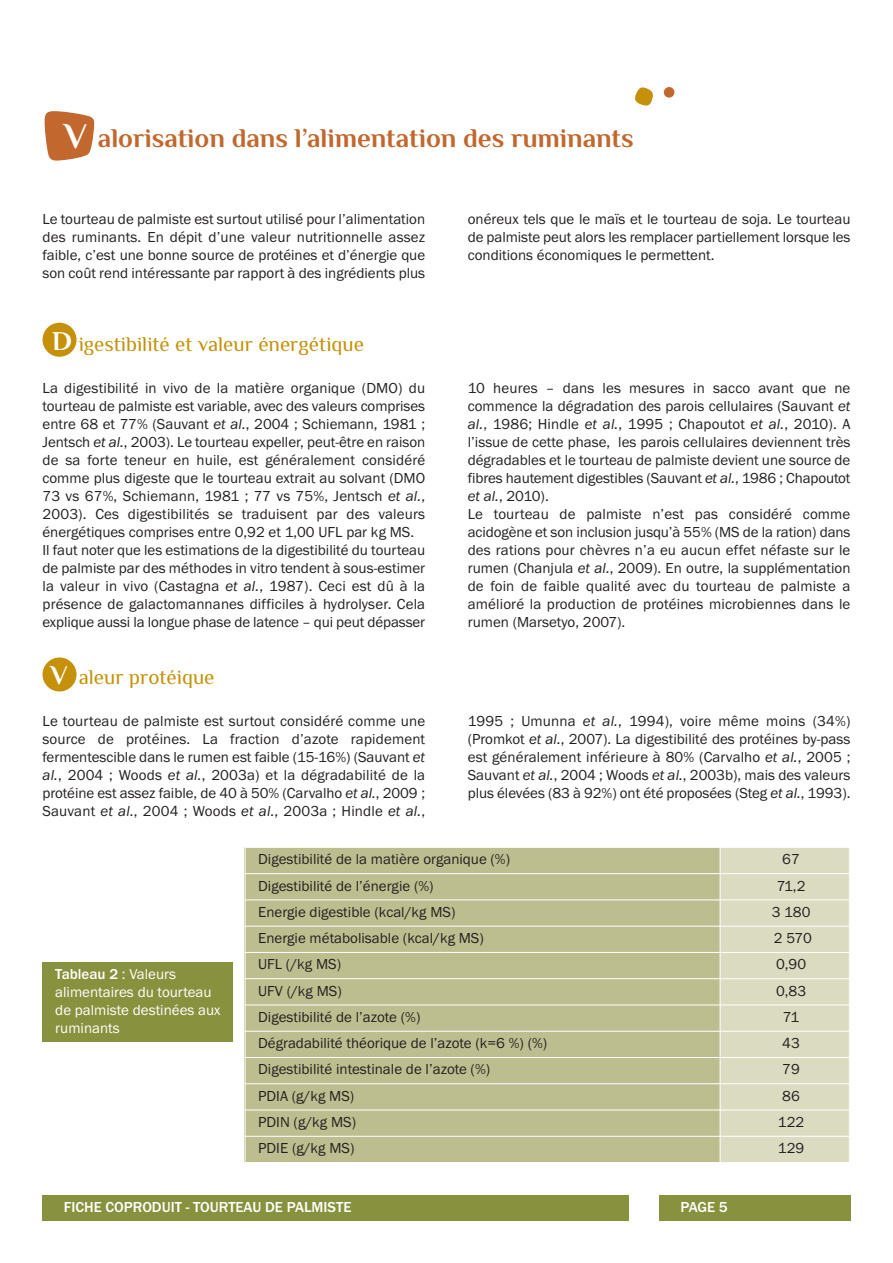
<style>
.page{position:relative;width:893px;height:1263px;background:#fff}
.page>*{position:absolute;margin:0;border:0;box-sizing:border-box;transform-origin:0 0}
.t1{font:700 27px "Philosopher";color:#c2682e}
.t2{font:21px "Philosopher";color:#c5910a}
.t3{font:15px/18px "Franklin Gothic";color:#231f20;text-align:justify}
.t4{font:15px/18px "Franklin Gothic";color:#fff}
.t5{font:500 15px "Franklin Gothic";color:#fff}
.s1{font-size:36px;color:#fff}
.s2{font-weight:700;font-size:27px;color:#fff}
.s3{font-style:italic}
.s4{font-weight:500}
</style>
<div class="page">
<div style="left:43px;top:657px;width:34px;height:34px;background:#c5910a;border-radius:50%"></div>
<div style="left:43px;top:1195px;width:586px;height:25px;background:#88913d"></div>
<div style="left:659px;top:1195px;width:191px;height:25px;background:#88913d"></div>
<div style="left:664px;top:87px;width:10px;height:11px;background:#c2682e;border-radius:50%"></div>
<svg style="left:45px;top:111px;width:49px;height:50px;background:#ca7d4c"></svg>
<svg style="left:635px;top:87px;width:18px;height:19px"></svg>
<div style="left:43px;top:323px;width:34px;height:34px;background:#c5910a;border-radius:50%"></div>
<div style="left:43px;top:962px;width:190px;height:80px;background:#88913d"></div>
<div style="left:245px;top:847px;width:475px;height:27px;background:#bdbe8f"></div>
<div style="left:720px;top:847px;width:130px;height:27px;background:#dbdbc2"></div>
<div style="left:245px;top:874px;width:475px;height:26px;background:#bdbe8f"></div>
<div style="left:720px;top:874px;width:130px;height:26px;background:#dbdbc2"></div>
<div style="left:245px;top:900px;width:475px;height:26px;background:#bdbe8f"></div>
<div style="left:720px;top:900px;width:130px;height:26px;background:#dbdbc2"></div>
<div style="left:245px;top:926px;width:475px;height:26px;background:#bdbe8f"></div>
<div style="left:720px;top:926px;width:130px;height:26px;background:#dbdbc2"></div>
<div style="left:245px;top:952px;width:475px;height:27px;background:#bdbe8f"></div>
<div style="left:720px;top:952px;width:130px;height:27px;background:#dbdbc2"></div>
<div style="left:245px;top:979px;width:475px;height:26px;background:#bdbe8f"></div>
<div style="left:720px;top:979px;width:130px;height:26px;background:#dbdbc2"></div>
<div style="left:245px;top:1005px;width:475px;height:26px;background:#bdbe8f"></div>
<div style="left:720px;top:1005px;width:130px;height:26px;background:#dbdbc2"></div>
<div style="left:245px;top:1031px;width:475px;height:26px;background:#bdbe8f"></div>
<div style="left:720px;top:1031px;width:130px;height:26px;background:#dbdbc2"></div>
<div style="left:245px;top:1057px;width:475px;height:27px;background:#bdbe8f"></div>
<div style="left:720px;top:1057px;width:130px;height:27px;background:#dbdbc2"></div>
<div style="left:245px;top:1084px;width:475px;height:26px;background:#bdbe8f"></div>
<div style="left:720px;top:1084px;width:130px;height:26px;background:#dbdbc2"></div>
<div style="left:245px;top:1110px;width:475px;height:26px;background:#bdbe8f"></div>
<div style="left:720px;top:1110px;width:130px;height:26px;background:#dbdbc2"></div>
<div style="left:245px;top:1136px;width:475px;height:27px;background:#bdbe8f"></div>
<div style="left:720px;top:1136px;width:130px;height:27px;background:#dbdbc2"></div>
<hr style="left:245px;top:847px;width:1px;height:316px;background:#fff">
<hr style="left:720px;top:847px;width:1px;height:316px;background:#fff">
<hr style="left:849px;top:847px;width:1px;height:316px;background:#fff">
<hr style="left:245px;top:847px;width:605px;height:1px;background:#fff">
<hr style="left:245px;top:873px;width:605px;height:1px;background:#fff">
<hr style="left:245px;top:899px;width:605px;height:1px;background:#fff">
<hr style="left:245px;top:926px;width:605px;height:1px;background:#fff">
<hr style="left:245px;top:952px;width:605px;height:1px;background:#fff">
<hr style="left:245px;top:978px;width:605px;height:1px;background:#fff">
<hr style="left:245px;top:1004px;width:605px;height:1px;background:#fff">
<hr style="left:245px;top:1031px;width:605px;height:1px;background:#fff">
<hr style="left:245px;top:1057px;width:605px;height:1px;background:#fff">
<hr style="left:245px;top:1083px;width:605px;height:1px;background:#fff">
<hr style="left:245px;top:1110px;width:605px;height:1px;background:#fff">
<hr style="left:245px;top:1136px;width:605px;height:1px;background:#fff">
<hr style="left:245px;top:1162px;width:605px;height:1px;background:#fff">
<h1 class="t1" style="left:64px;top:124px;width:571px"><span class="s1">V</span> alorisation dans l’alimentation des ruminants</h1>
<p class="t3" style="left:43px;top:210px;width:384px">Le tourteau de palmiste est surtout utilisé pour l’alimentation des ruminants. En dépit d’une valeur nutritionnelle assez faible, c’est une bonne source de protéines et d’énergie que son coût rend intéressante par rapport à des ingrédients plus</p>
<p class="t3" style="left:468px;top:210px;width:384px">onéreux tels que le maïs et le tourteau de soja. Le tourteau de palmiste peut alors les remplacer partiellement lorsque les conditions économiques le permettent.</p>
<h2 class="t2" style="left:52px;top:333px;width:313px"><span class="s2">D</span> igestibilité et valeur énergétique</h2>
<p class="t3" style="left:43px;top:379px;width:384px;text-align:left">La digestibilité in vivo de la matière organique (DMO) du tourteau de palmiste est variable, avec des valeurs comprises entre 68 et 77% (Sauvant <span class="s3">et al.</span>, 2004 ; Schiemann, 1981 ; Jentsch <span class="s3">et al.</span>, 2003). Le tourteau expeller, peut-être en raison de sa forte teneur en huile, est généralement considéré comme plus digeste que le tourteau extrait au solvant (DMO 73 vs 67%, Schiemann, 1981 ; 77 vs 75%, Jentsch <span class="s3">et al.</span>, 2003). Ces digestibilités se traduisent par des valeurs énergétiques comprises entre 0,92 et 1,00 UFL par kg MS.<br>Il faut noter que les estimations de la digestibilité du tourteau de palmiste par des méthodes in vitro tendent à sous-estimer la valeur in vivo (Castagna <span class="s3">et al.</span>, 1987). Ceci est dû à la présence de galactomannanes difficiles à hydrolyser. Cela explique aussi la longue phase de latence – qui peut dépasser</p>
<p class="t3" style="left:468px;top:379px;width:384px;text-align:left">10 heures – dans les mesures in sacco avant que ne commence la dégradation des parois cellulaires (Sauvant <span class="s3">et al.</span>, 1986; Hindle <span class="s3">et al.</span>, 1995 ; Chapoutot <span class="s3">et al.</span>, 2010). A l’issue de cette phase, les parois cellulaires deviennent très dégradables et le tourteau de palmiste devient une source de fibres hautement digestibles (Sauvant <span class="s3">et al.</span>, 1986 ; Chapoutot <span class="s3">et al.</span>, 2010).<br>Le tourteau de palmiste n’est pas considéré comme acidogène et son inclusion jusqu’à 55% (MS de la ration) dans des rations pour chèvres n’a eu aucun effet néfaste sur le rumen (Chanjula <span class="s3">et al.</span>, 2009). En outre, la supplémentation de foin de faible qualité avec du tourteau de palmiste a amélioré la production de protéines microbiennes dans le rumen (Marsetyo, 2007).</p>
<h2 class="t2" style="left:51px;top:666px;width:165px"><span class="s2">V</span> aleur protéique</h2>
<p class="t3" style="left:43px;top:711px;width:384px">Le tourteau de palmiste est surtout considéré comme une source de protéines. La fraction d’azote rapidement fermentescible dans le rumen est faible (15-16%) (Sauvant <span class="s3">et al.</span>, 2004 ; Woods <span class="s3">et al.</span>, 2003a) et la dégradabilité de la protéine est assez faible, de 40 à 50% (Carvalho <span class="s3">et al.</span>, 2009 ; Sauvant <span class="s3">et al.</span>, 2004 ; Woods <span class="s3">et al.</span>, 2003a ; Hindle <span class="s3">et al.</span>,</p>
<p class="t3" style="left:468px;top:711px;width:384px">1995 ; Umunna <span class="s3">et al.</span>, 1994), voire même moins (34%) (Promkot <span class="s3">et al.</span>, 2007). La digestibilité des protéines by-pass est généralement inférieure à 80% (Carvalho <span class="s3">et al.</span>, 2005 ; Sauvant <span class="s3">et al.</span>, 2004 ; Woods <span class="s3">et al.</span>, 2003b), mais des valeurs plus élevées (83 à 92%) ont été proposées (Steg <span class="s3">et al.</span>, 1993).</p>
<p class="t4" style="left:55px;top:965px;width:167px"><span class="s4">Tableau 2</span> : Valeurs alimentaires du tourteau de palmiste destinées aux ruminants</p>
<p class="t3" style="left:258px;top:850px;width:253px">Digestibilité de la matière organique (%)</p>
<p class="t3" style="left:782px;top:850px;width:19px">67</p>
<p class="t3" style="left:258px;top:876px;width:177px">Digestibilité de l’énergie (%)</p>
<p class="t3" style="left:777px;top:876px;width:30px">71,2</p>
<p class="t3" style="left:258px;top:903px;width:199px">Energie digestible (kcal/kg MS)</p>
<p class="t3" style="left:772px;top:903px;width:40px">3 180</p>
<p class="t3" style="left:258px;top:929px;width:227px">Energie métabolisable (kcal/kg MS)</p>
<p class="t3" style="left:774px;top:929px;width:40px">2 570</p>
<p class="t3" style="left:258px;top:955px;width:84px">UFL (/kg MS)</p>
<p class="t3" style="left:776px;top:955px;width:32px">0,90</p>
<p class="t3" style="left:258px;top:981px;width:85px">UFV (/kg MS)</p>
<p class="t3" style="left:776px;top:981px;width:32px">0,83</p>
<p class="t3" style="left:258px;top:1008px;width:164px">Digestibilité de l’azote (%)</p>
<p class="t3" style="left:783px;top:1008px;width:18px">71</p>
<p class="t3" style="left:258px;top:1034px;width:291px">Dégradabilité théorique de l’azote (k=6 %) (%)</p>
<p class="t3" style="left:782px;top:1034px;width:19px">43</p>
<p class="t3" style="left:258px;top:1060px;width:234px">Digestibilité intestinale de l’azote (%)</p>
<p class="t3" style="left:782px;top:1060px;width:19px">79</p>
<p class="t3" style="left:258px;top:1086px;width:98px">PDIA (g/kg MS)</p>
<p class="t3" style="left:782px;top:1086px;width:19px">86</p>
<p class="t3" style="left:258px;top:1113px;width:99px">PDIN (g/kg MS)</p>
<p class="t3" style="left:778px;top:1113px;width:28px">122</p>
<p class="t3" style="left:258px;top:1139px;width:98px">PDIE (g/kg MS)</p>
<p class="t3" style="left:778px;top:1139px;width:28px">129</p>
<p class="t5" style="left:64px;top:1197px;width:289px">FICHE COPRODUIT - TOURTEAU DE PALMISTE</p>
<p class="t5" style="left:680px;top:1197px;width:49px">PAGE 5</p>
</div>
